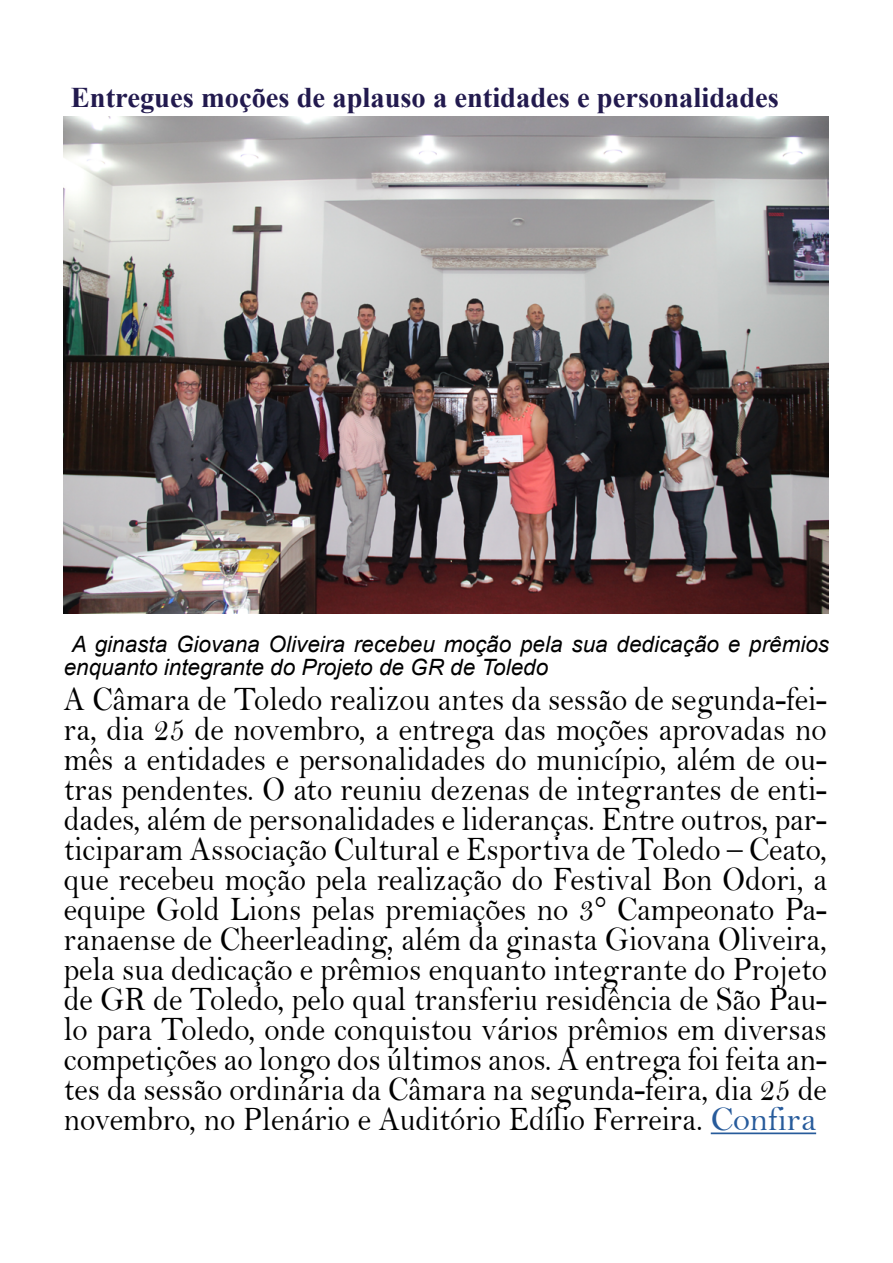
<style>
.page{position:relative;width:893px;height:1263px;background:#fff}
.page>*{position:absolute;margin:0;border:0;box-sizing:border-box;transform-origin:0 0}
.t1{font:34.5px/30px "Bell";color:#000;text-align:justify;scale:.9 1}
.t2{font:700 28.5px "Times New Roman";color:#221a4e}
.t3{font:italic 22.5px/22.5px "Arial";color:#000}
.s1{color:#275b9b}
</style>
<div class="page">
<hr style="left:711px;top:1132px;width:105px;height:2px;background:#275b9b">
<img style="left:64px;top:117px;width:765px;height:496px">
<p class="t2" style="left:71px;top:77px;width:710px">Entregues moções de aplauso a entidades e personalidades</p>
<p class="t3" style="left:64px;top:633px;width:767px;text-indent:8px">A ginasta Giovana Oliveira recebeu moção pela sua dedicação e prêmios enquanto integrante do Projeto de GR de Toledo</p>
<p class="t1" style="left:64px;top:684px;width:849px">A Câmara de Toledo realizou antes da sessão de segunda-fei&shy;ra, dia 25 de novembro, a entrega das moções aprovadas no mês a entidades e personalidades do município, além de ou&shy;tras pendentes. O ato reuniu dezenas de integrantes de enti&shy;dades, além de personalidades e lideranças. Entre outros, par&shy;ticiparam Associação Cultural e Esportiva de Toledo – Ceato, que recebeu moção pela realização do Festival Bon Odori, a equipe Gold Lions pelas premiações no 3° Campeonato Pa&shy;ranaense de Cheerleading, além da ginasta Giovana Oliveira, pela sua dedicação e prêmios enquanto integrante do Projeto de GR de Toledo, pelo qual transferiu residência de São Pau&shy;lo para Toledo, onde conquistou vários prêmios em diversas competições ao longo dos últimos anos. A entrega foi feita an&shy;tes da sessão ordinária da Câmara na segunda-feira, dia 25 de novembro, no Plenário e Auditório Edílio Ferreira. <span class="s1">Confira</span></p>
</div>
